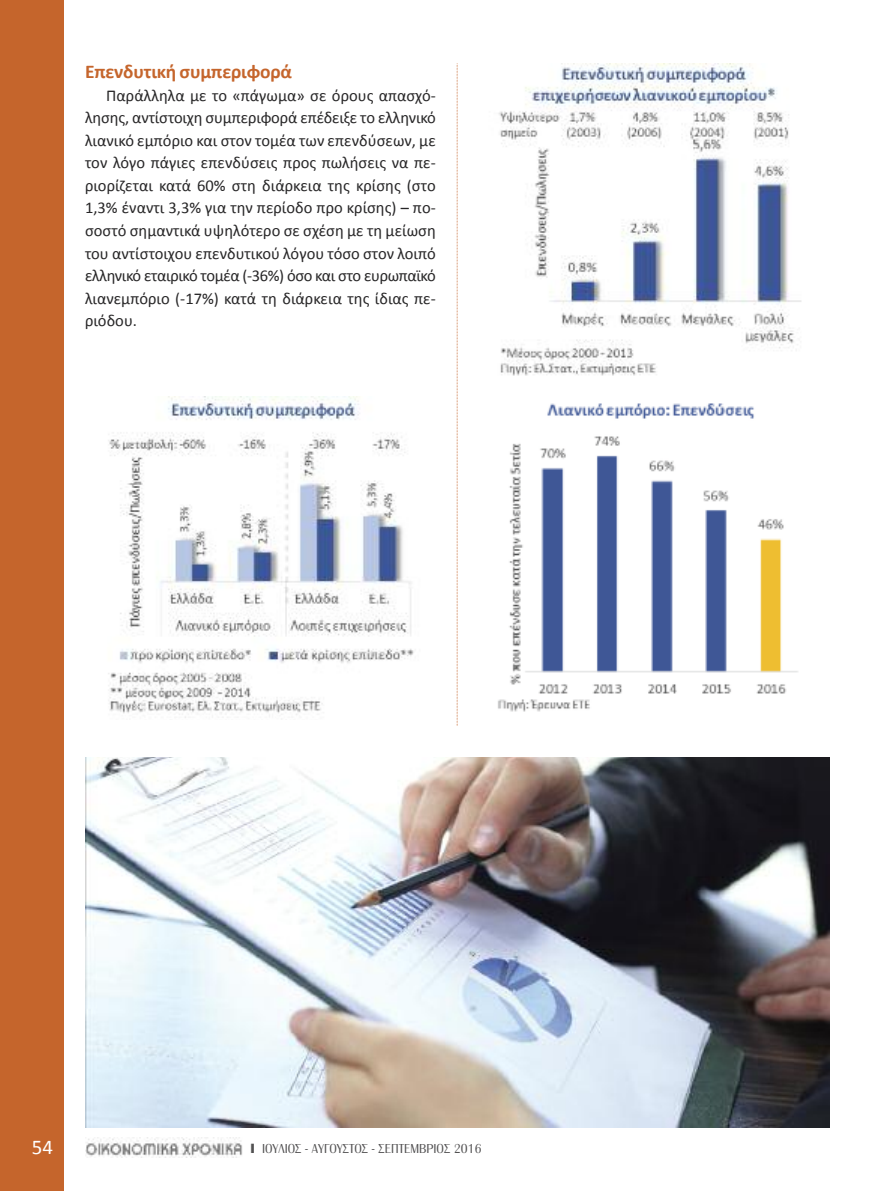
<style>
.page{position:relative;width:893px;height:1191px;background:#fff}
.page>*{position:absolute;margin:0;border:0;box-sizing:border-box;transform-origin:0 0}
.t1{font:21px "Calibri";color:#fff}
.t2{font:700 19.5px "Calibri";letter-spacing:-.01em;color:#c5652c}
.t3{font:16.5px/22.5px "Calibri";color:#272627;text-align:justify}
.t4{font:300 13.5px "Britannic Greek";color:#525152}
</style>
<div class="page">
<div style="left:0;top:0;width:64px;height:1191px;background:#c5652c"></div>
<svg style="left:457px;top:63px;width:1px;height:663px"></svg>
<img style="left:85px;top:1137px;width:157px;height:20px">
<img style="left:108px;top:396px;width:306px;height:322px">
<img style="left:498px;top:64px;width:303px;height:312px">
<img style="left:498px;top:403px;width:300px;height:309px">
<img style="left:85px;top:757px;width:744px;height:370px">
<p class="t2" style="left:85px;top:60px;width:209px">Επενδυτική συμπεριφορά</p>
<p class="t3" style="left:85px;top:84px;width:352px;text-indent:21px">Παράλληλα με το «πάγωμα» σε όρους απασχό&shy;λησης, αντίστοιχη συμπεριφορά επέδειξε το ελληνικό λιανικό εμπόριο και στον τομέα των επενδύσεων, με τον λόγο πάγιες επενδύσεις προς πωλήσεις να πε&shy;ριορίζεται κατά 60% στη διάρκεια της κρίσης (στο 1,3% έναντι 3,3% για την περίοδο προ κρίσης) – πο&shy;σοστό σημαντικά υψηλότερο σε σχέση με τη μείωση του αντίστοιχου επενδυτικού λόγου τόσο στον λοιπό ελληνικό εταιρικό τομέα (-36%) όσο και στο ευρωπαϊκό λιανεμπόριο (-17%) κατά τη διάρκεια της ίδιας πε&shy;ριόδου.</p>
<p class="t1" style="left:32px;top:1133px;width:23px">54</p>
<p class="t4" style="left:251px;top:1144px;width:232px">❙ ΙΟΥΛΙΟΣ - ΑΥΓΟΥΣΤΟΣ - ΣΕΠΤΕΜΒΡΙΟΣ 2016</p>
</div>
